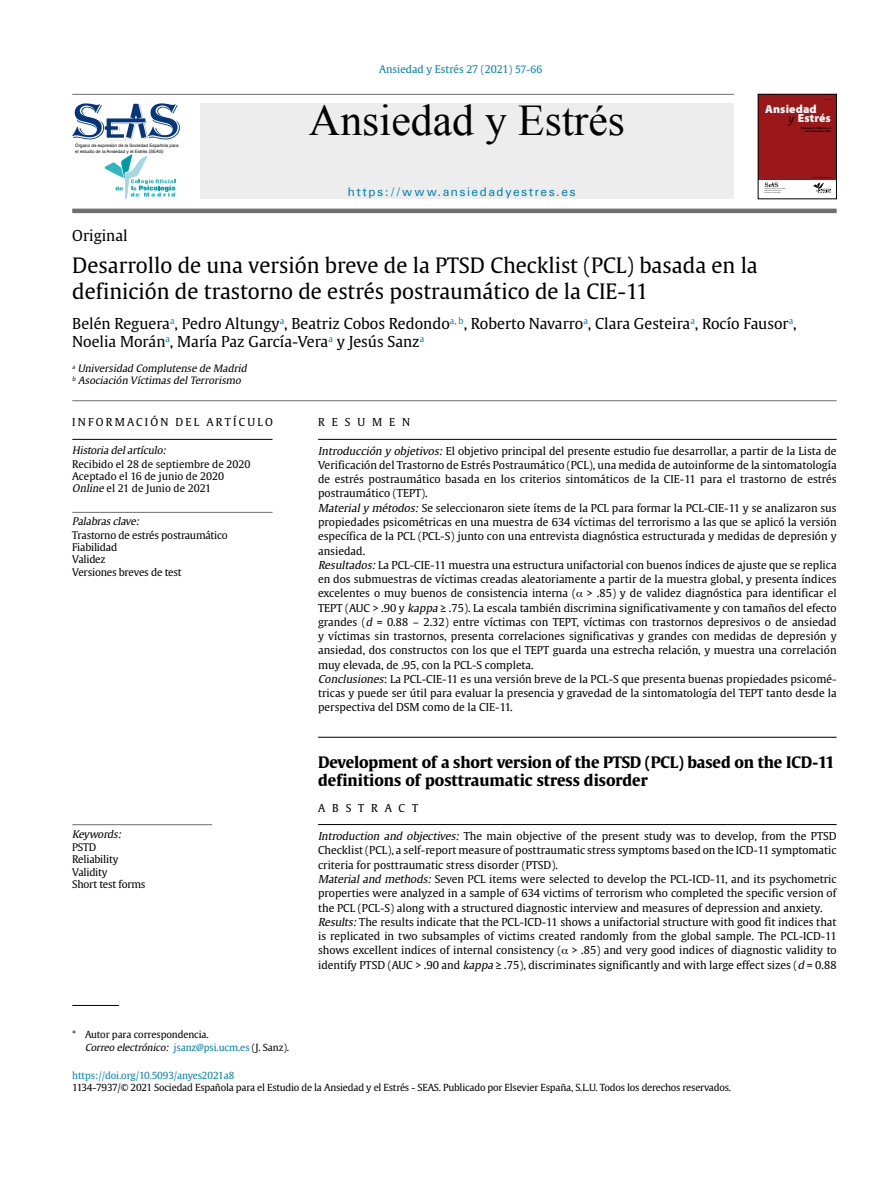
<style>
.page{position:relative;width:893px;height:1191px;background:#fff}
.page>*{position:absolute;margin:0;border:0;box-sizing:border-box;transform-origin:0 0}
.t1{font:43.8px "Times New Roman";color:#000}
.t2{font:21.15px/25.3px "Gulliver";color:#000}
.t3{font:700 15.75px/18px "Gulliver";letter-spacing:-.01em;color:#000}
.t4{font:15px/18px "Gulliver";color:#000}
.t5{font:12.45px "Univers";letter-spacing:.12em;color:#0080ad}
.t6{font:900 11.7px "Myriad Pro";letter-spacing:.01em;color:#fff}
.t7{font:10.8px/14.2px "Gulliver";color:#000}
.t8{font:10.8px "Gulliver";letter-spacing:.205em;color:#000}
.t9{font:10.8px "Gulliver";letter-spacing:.64em;color:#000}
.t10{font:10.5px "Gulliver";color:#0080ad}
.t11{font:10.35px/12.3px "Gulliver";letter-spacing:-.02em;color:#000}
.t12{font:10.35px/12.3px "Gulliver";color:#000}
.t13{font:italic 10.35px "Gulliver";color:#000}
.t14{font:italic 10.05px/12px "Gulliver";color:#000}
.t15{font:9.75px/12.5px "Gulliver";letter-spacing:-.02em;color:#000}
.t16{font:9.75px "Gulliver";letter-spacing:-.01em;color:#0080ad}
.t17{font:4.5px/6px "Helvetica";color:#000}
.t18{font:700 2.4px/2.8px "Avant Garde";letter-spacing:.01em;color:#000;text-align:right}
.s1{font-size:10.05px}
.s2{font-family:"Palatino";font-weight:400;font-style:italic;color:#000}
.s3{font-style:italic}
.s4{color:#0080ad}
</style>
<div class="page">
<hr style="left:72px;top:400px;width:765px;height:1px;background:#706f6f">
<hr style="left:72px;top:439px;width:200px;height:1px;background:#000">
<hr style="left:72px;top:512px;width:200px;height:1px;background:#706f6f">
<hr style="left:318px;top:439px;width:519px;height:1px;background:#000">
<hr style="left:318px;top:737px;width:519px;height:1px;background:#000">
<hr style="left:318px;top:824px;width:519px;height:1px;background:#000">
<hr style="left:72px;top:824px;width:140px;height:1px;background:#706f6f">
<hr style="left:72px;top:1005px;width:47px;height:1px;background:#000">
<hr style="left:72px;top:94px;width:662px;height:1px;background:#706f6f">
<hr style="left:72px;top:209px;width:765px;height:4px;background:#706f6f">
<div style="left:200px;top:103px;width:534px;height:96px;background:#ededed"></div>
<svg style="left:105px;top:154px;width:70px;height:45px"></svg>
<svg style="left:72px;top:103px;width:108px;height:38px"></svg>
<div style="left:758px;top:94px;width:79px;height:85px;background:#9a181a"></div>
<svg style="left:813px;top:182px;width:18px;height:11px"></svg>
<svg style="left:765px;top:182px;width:13px;height:6px"></svg>
<div style="left:758px;top:94px;width:79px;height:105px;border:1px solid #000"></div>
<p class="t17" style="left:75px;top:142px;width:105px">Órgano de expresión de la Sociedad Española para el estudio de la Ansiedad y el Estrés (SEAS)</p>
<h3 class="t4" style="left:72px;top:226px;width:57px">Original</h3>
<p class="t10" style="left:379px;top:63px;width:165px">Ansiedad y Estrés 27 (2021) <span class="s1">57-66</span></p>
<h1 class="t1" style="left:309px;top:91px;width:318px">Ansiedad y Estrés</h1>
<p class="t5" style="left:348px;top:184px;width:229px">https://www.ansiedadyestres.es</p>
<p class="t6" style="left:765px;top:101px;width:53px">Ansiedad</p>
<p class="t18" style="left:801px;top:126px;width:32px">Volumen 27, Número x-x<br>Julio-Diciembre 2021</p>
<p class="t6" style="left:788px;top:110px;width:44px"><span class="s2">y</span> Estrés</p>
<h2 class="t2" style="left:72px;top:253px;width:687px">Desarrollo de una versión breve de la PTSD Checklist (PCL) basada en la definición de trastorno de estrés postraumático de la CIE-11</h2>
<h3 class="t4" style="left:72px;top:315px;width:726px">Belén Reguera<sup>a</sup>, Pedro Altungy<sup>a</sup>, Beatriz Cobos Redondo<sup>a,</sup> <sup>b</sup>, Roberto Navarro<sup>a</sup>, Clara Gesteira<sup>a</sup>, Rocío Fausor<sup>a</sup>,<br>Noelia Morán<sup>a</sup>, María Paz García-Vera<sup>a</sup> y Jesús Sanz<sup>a</sup></h3>
<p class="t14" style="left:72px;top:362px;width:178px"><sup>a</sup> Universidad Complutense de Madrid <sup>b</sup> Asociación Víctimas delTerrorismo</p>
<p class="t8" style="left:72px;top:416px;width:202px">INFORMACIÓN DEL ARTÍCULO</p>
<p class="t13" style="left:72px;top:444px;width:98px">Historia delartículo:</p>
<p class="t12" style="left:72px;top:458px;width:180px">Recibido el 28 de septiembre de 2020<br>Aceptado el 16 de junio de 2020<br><span class="s3">Online</span> el 21 de Junio de 2021</p>
<p class="t13" style="left:72px;top:515px;width:71px">Palabrasclave:</p>
<p class="t11" style="left:72px;top:529px;width:157px">Trastorno de estrés postraumático<br>Fiabilidad<br>Validez<br>Versiones breves de test</p>
<p class="t13" style="left:72px;top:827px;width:53px">Keywords:</p>
<p class="t11" style="left:72px;top:841px;width:75px">PSTD<br>Reliability<br>Validity<br>Short test forms</p>
<p class="t15" style="left:85px;top:1028px;width:206px;text-indent:-13px">* Autor para correspondencia.<br><span class="s3">Correo electrónico:</span> <span class="s4">jsanz@psi.ucm.es</span> (J. Sanz).</p>
<p class="t9" style="left:318px;top:416px;width:94px">RESUMEN</p>
<p class="t7" style="left:318px;top:443px;width:520px"><span class="s3">Introducción y objetivos:</span>El objetivo principal del presente estudio fue desarrollar, a partir de la Lista de Verificación del Trastorno de Estrés Postraumático (PCL), una medida de autoinforme de la sintomatología de estrés postraumático basada en los criterios sintomáticos de la CIE-11 para el trastorno de estrés postraumático (TEPT).<br><span class="s3">Materialy métodos:</span>Se seleccionaron siete ítems de la PCL para formar la PCL-CIE-11 y se analizaron sus propiedades psicométricas en una muestra de 634 víctimas del terrorismo a las que se aplicó la versión específica de la PCL (PCL-S) junto con una entrevista diagnóstica estructurada y medidas de depresión y ansiedad.<br><span class="s3">Resultados:</span>La PCL-CIE-11 muestra una estructura unifactorial con buenos índices de ajuste que se replica en dos submuestras de víctimas creadas aleatoriamente a partir de la muestra global, y presenta índices excelentes o muy buenos de consistencia interna ( &gt; .85) y de validez diagnóstica para identificar el TEPT (AUC &gt; .90 y <span class="s3">kappa</span> ≥ .75). La escala también discrimina significativamente y con tamaños del efecto grandes (<span class="s3">d</span> = 0.88 – 2.32) entre víctimas con TEPT, víctimas con trastornos depresivos o de ansiedad y víctimas sin trastornos, presenta correlaciones significativas y grandes con medidas de depresión y ansiedad, dos constructos con los que el TEPT guarda una estrecha relación, y muestra una correlación muy elevada, de .95, con la PCL-S completa.<br><span class="s3">Conclusiones</span>: La PCL-CIE-11 es una versión breve de la PCL-S que presenta buenas propiedades psicomé&shy;tricas y puede ser útil para evaluar la presencia y gravedad de la sintomatología del TEPT tanto desde la perspectiva del DSM como de la CIE-11.</p>
<h3 class="t3" style="left:318px;top:752px;width:518px">Development of a short version of the PTSD (PCL) based on the ICD-11 definitions of posttraumatic stress disorder</h3>
<p class="t9" style="left:318px;top:801px;width:102px">ABSTRACT</p>
<p class="t7" style="left:318px;top:829px;width:520px"><span class="s3">Introduction and objectives:</span> The main objective of the present study was to develop, from the PTSD Checklist (PCL), a self-report measure of posttraumatic stress symptoms based on the ICD-11 symptomatic criteria for posttraumatic stress disorder (PTSD).<br><span class="s3">Material and methods:</span> Seven PCL items were selected to develop the PCL-ICD-11, and its psychometric properties were analyzed in a sample of 634 victims of terrorism who completed the specific version of the PCL (PCL-S) along with a structured diagnostic interview and measures of depression and anxiety.<br><span class="s3">Results:</span>The results indicate that the PCL-ICD-11 shows a unifactorial structure with good fit indices that is replicated in two subsamples of victims created randomly from the global sample. The PCL-ICD-11 shows excellent indices of internal consistency ( &gt; .85) and very good indices of diagnostic validity to identify PTSD (AUC &gt; .90 and <span class="s3">kappa</span> ≥ .75), discriminates significantly and with large effect sizes (<span class="s3">d</span> = 0.88</p>
<p class="t16" style="left:72px;top:1069px;width:164px">https://doi.org/10.5093/anyes2021a8</p>
<p class="t15" style="left:72px;top:1081px;width:660px">1134-7937/© 2021 Sociedad Española para el Estudio de la Ansiedad y el Estrés - SEAS. Publicado por Elsevier España, S.L.U. Todos los derechos reservados.</p>
</div>
